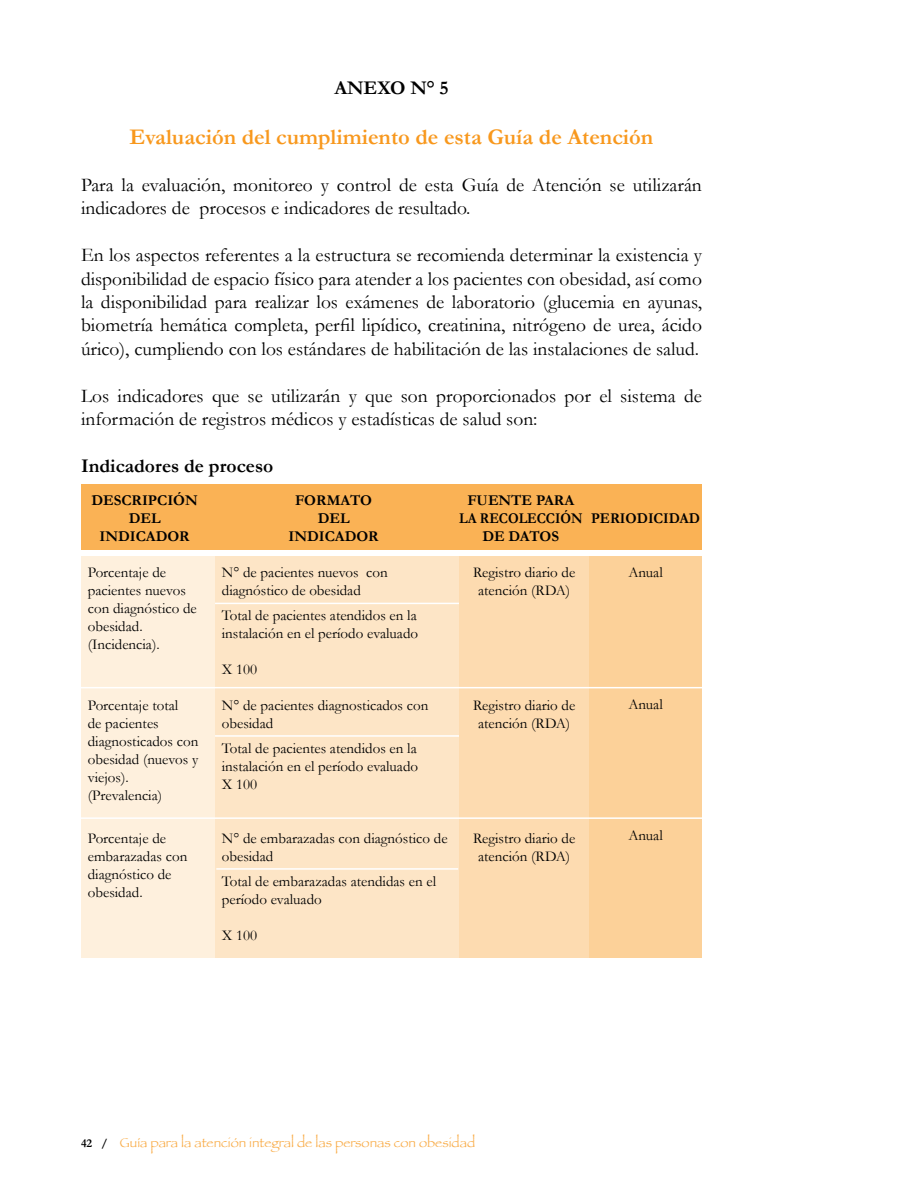
<style>
.page{position:relative;width:918px;height:1188px;background:#fff}
.page>*{position:absolute;margin:0;border:0;box-sizing:border-box;transform-origin:0 0}
.t1{font:700 22.5px "Garamond";color:#f8981d}
.t2{font:19.5px/23.4px "Garamond";color:#000}
.t3{font:700 19.5px "Garamond";color:#000}
.t4{font:15px/18px "Garamond";color:#000}
.t5{font:700 15px/18px "Garamond";color:#000;text-align:center}
.t6{font:700 15px "Garamond";color:#000;scale:.95 1}
.t7{font:13.5px "Papyrus";color:#f9ad4a}
.s1{font-family:"Garamond";font-weight:700;font-size:12px;color:#000}
</style>
<div class="page">
<div style="left:81px;top:557px;width:134px;height:401px;background:#fef0dd"></div>
<div style="left:215px;top:557px;width:244px;height:401px;background:#fde5c6"></div>
<div style="left:459px;top:557px;width:130px;height:401px;background:#fddbb0"></div>
<div style="left:589px;top:557px;width:113px;height:401px;background:#fcd199"></div>
<div style="left:81px;top:484px;width:620px;height:66px;background:#fab255"></div>
<hr style="left:215px;top:603px;width:244px;height:1px;background:#fff">
<hr style="left:81px;top:687px;width:621px;height:1px;background:#fff">
<hr style="left:215px;top:735px;width:244px;height:2px;background:#fff">
<hr style="left:81px;top:817px;width:621px;height:2px;background:#fff">
<hr style="left:216px;top:868px;width:242px;height:2px;background:#fff">
<h2 class="t3" style="left:334px;top:76px;width:116px">ANEXO N° 5</h2>
<h1 class="t1" style="left:130px;top:124px;width:525px">Evaluación del cumplimiento de esta Guía de Atención</h1>
<h2 class="t2" style="left:81px;top:173px;width:622px">Para la evaluación, monitoreo y control de esta Guía de Atención se utilizarán indicadores de procesos e indicadores de resultado.</h2>
<p class="t2" style="left:81px;top:243px;width:622px;text-align:justify">En los aspectos referentes a la estructura se recomienda determinar la existencia y disponibilidad de espacio físico para atender a los pacientes con obesidad, así como la disponibilidad para realizar los exámenes de laboratorio (glucemia en ayunas, biometría hemática completa, perfil lipídico, creatinina, nitrógeno de urea, ácido úrico), cumpliendo con los estándares de habilitación de las instalaciones de salud.</p>
<h2 class="t2" style="left:81px;top:384px;width:622px">Los indicadores que se utilizarán y que son proporcionados por el sistema de información de registros médicos y estadísticas de salud son:</h2>
<h2 class="t3" style="left:81px;top:454px;width:194px">Indicadores de proceso</h2>
<p class="t5" style="left:91px;top:491px;width:108px">DESCRIPCIÓN<br>DEL<br>INDICADOR</p>
<p class="t4" style="left:88px;top:563px;width:111px">Porcentaje de pacientes nuevos con diagnóstico de obesidad. (Incidencia).</p>
<p class="t5" style="left:288px;top:491px;width:92px">FORMATO<br>DEL<br>INDICADOR</p>
<p class="t4" style="left:222px;top:563px;width:167px">N° de pacientes nuevos con diagnóstico de obesidad</p>
<p class="t4" style="left:222px;top:606px;width:198px">Total de pacientes atendidos en la instalación en el período evaluado</p>
<p class="t4" style="left:222px;top:660px;width:37px">X 100</p>
<p class="t4" style="left:222px;top:696px;width:208px">N° de pacientes diagnosticados con obesidad</p>
<p class="t4" style="left:222px;top:739px;width:198px;text-align:justify">Total de pacientes atendidos en la instalación en el período evaluado X 100</p>
<p class="t5" style="left:459px;top:491px;width:125px">FUENTE PARA<br>LA RECOLECCIÓN<br>DE DATOS</p>
<p class="t4" style="left:473px;top:563px;width:104px;text-align:center">Registro diario de atención (RDA)</p>
<p class="t6" style="left:591px;top:510px;width:116px">PERIODICIDAD</p>
<p class="t4" style="left:628px;top:563px;width:36px">Anual</p>
<p class="t4" style="left:628px;top:695px;width:36px">Anual</p>
<p class="t4" style="left:473px;top:696px;width:104px;text-align:center">Registro diario de atención (RDA)</p>
<p class="t4" style="left:88px;top:696px;width:112px">Porcentaje total<br>de pacientes diagnosticados con obesidad (nuevos y viejos). (Prevalencia)</p>
<p class="t4" style="left:88px;top:829px;width:101px">Porcentaje de embarazadas con diagnóstico de obesidad.</p>
<p class="t4" style="left:628px;top:826px;width:36px">Anual</p>
<p class="t4" style="left:222px;top:829px;width:227px">N° de embarazadas con diagnóstico de obesidad</p>
<p class="t4" style="left:222px;top:872px;width:216px">Total de embarazadas atendidas en el período evaluado</p>
<p class="t4" style="left:222px;top:926px;width:37px">X 100</p>
<p class="t4" style="left:473px;top:829px;width:104px;text-align:center">Registro diario de atención (RDA)</p>
<p class="t7" style="left:81px;top:1134px;width:396px"><span class="s1">42 /</span> Guía para la atención integral de las personas con obesidad</p>
</div>
